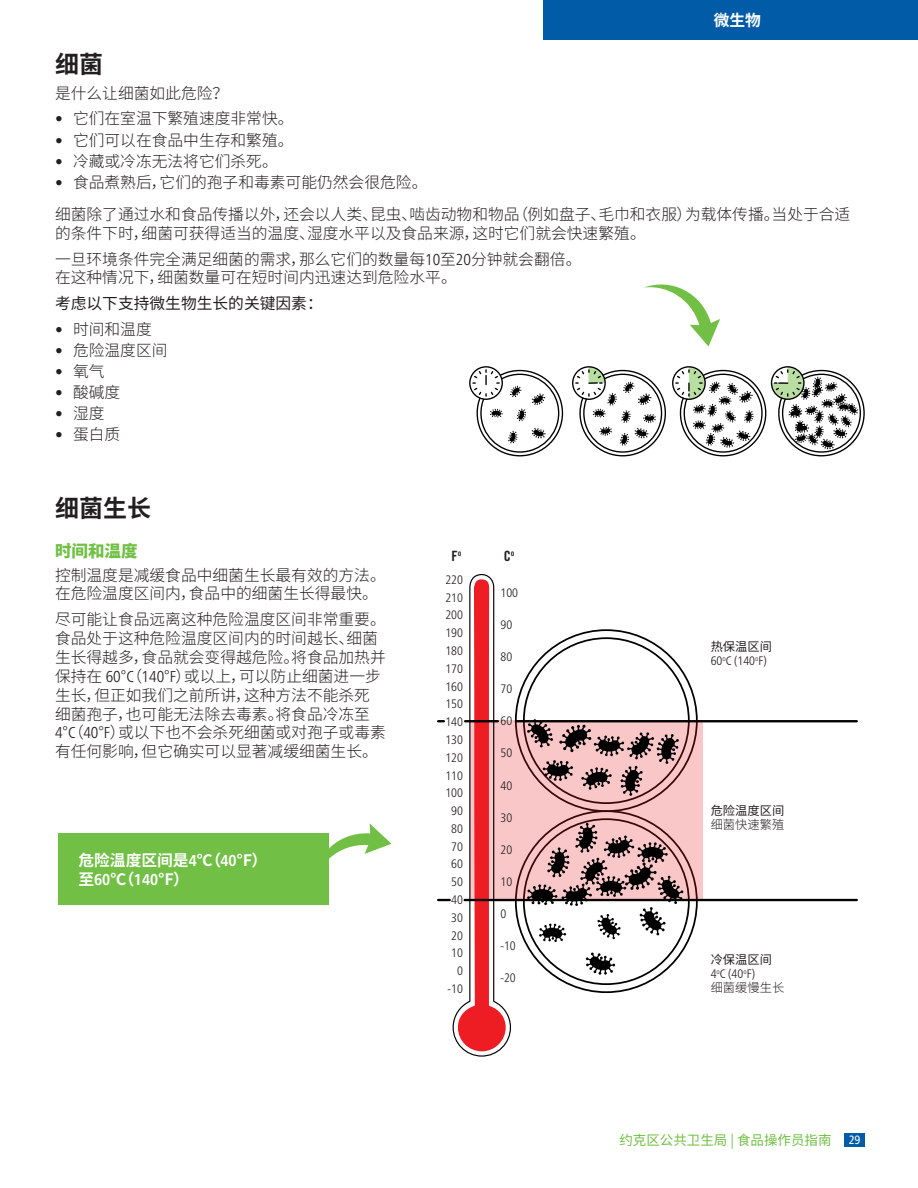
<style>
.page{position:relative;width:918px;height:1188px;background:#fff}
.page>*{position:absolute;margin:0;border:0;box-sizing:border-box;transform-origin:0 0}
.t1{font:700 24px "Noto Sans CJ Ksc";color:#231f20}
.t2{font:900 16.5px "Noto Sans CJ Ksc";color:#71bf44}
.t3{font:300 15.75px/18.9px "Noto Sans CJ Ksc";color:#231f20}
.Right_Pull_Box{font:700 15.75px/18.9px "Noto Sans CJ Ksc";color:#fff}
.t4{font:15.75px "Noto Sans CJ Ksc";color:#231f20}
.t5{font:14.1px "Trade Gothic LT Pro Bd Cn 20";color:#231f20}
.t6{font:13.5px "Noto Sans CJ Ksc";color:#71bf44}
.t7{font:300 condensed 12.3px/17.9px "Frutiger Neue LT Pro";color:#231f20;text-align:right}
.t8{font:12.3px "Noto Sans CJ Ksc";color:#231f20}
.t9{font:300 12.3px "Noto Sans CJ Ksc";color:#231f20}
.t10{font:condensed 12px "Frutiger Neue LT Pro";color:#fff}
.s1{font-family:"Frutiger Neue LT Pro";font-stretch:condensed}
</style>
<div class="page">
<div style="left:543px;top:0;width:375px;height:39px;background:#015ba7"></div>
<div style="left:58px;top:834px;width:270px;height:71px;background:#71bf44"></div>
<svg style="left:477px;top:371px;width:85px;height:85px"></svg>
<div style="left:481px;top:374px;width:78px;height:78px;background:#fff;border-radius:50%"></div>
<div style="left:480px;top:374px;width:79px;height:79px;border:1px solid #000;border-radius:50%"></div>
<svg style="left:532px;top:393px;width:13px;height:12px"></svg>
<svg style="left:510px;top:386px;width:11px;height:11px"></svg>
<svg style="left:532px;top:428px;width:14px;height:10px"></svg>
<svg style="left:490px;top:409px;width:13px;height:9px"></svg>
<svg style="left:517px;top:409px;width:9px;height:12px"></svg>
<svg style="left:508px;top:431px;width:9px;height:12px"></svg>
<svg style="left:470px;top:367px;width:32px;height:32px"></svg>
<div style="left:469px;top:366px;width:34px;height:34px;border:1px solid #000;border-radius:50%"></div>
<svg style="left:473px;top:370px;width:26px;height:26px"></svg>
<div style="left:572px;top:366px;width:34px;height:34px;border:1px solid #000;border-radius:50%"></div>
<svg style="left:576px;top:367px;width:90px;height:90px"></svg>
<div style="left:672px;top:366px;width:34px;height:34px;border:1px solid #000;border-radius:50%"></div>
<div style="left:771px;top:366px;width:34px;height:34px;border:1px solid #000;border-radius:50%"></div>
<svg style="left:676px;top:367px;width:189px;height:90px"></svg>
<svg style="left:586px;top:952px;width:29px;height:23px"></svg>
<svg style="left:512px;top:721px;width:191px;height:178px;background:#e6b3b4"></svg>
<svg style="left:438px;top:574px;width:74px;height:483px"></svg>
<hr style="left:516px;top:720px;width:341px;height:2px;background:#000">
<hr style="left:465px;top:899px;width:392px;height:2px;background:#000">
<hr style="left:465px;top:720px;width:33px;height:2px;background:#000">
<svg style="left:527px;top:823px;width:157px;height:119px"></svg>
<svg style="left:527px;top:719px;width:152px;height:77px;background:#b69091"></svg>
<svg style="left:644px;top:284px;width:76px;height:63px"></svg>
<svg style="left:314px;top:823px;width:78px;height:61px"></svg>
<div style="left:844px;top:1133px;width:21px;height:14px;background:#015ba7"></div>
<p class="Right_Pull_Box" style="left:714px;top:11px;width:49px">微生物</p>
<h1 class="t1" style="left:55px;top:51px;width:49px">细菌</h1>
<p class="t3" style="left:55px;top:84px;width:175px">是什么让细菌如此危险？</p>
<p class="t3" style="left:55px;top:110px;width:240px"><span class="s1">•</span> 它们在室温下繁殖速度非常快。</p>
<p class="t3" style="left:55px;top:131px;width:240px"><span class="s1">•</span> 它们可以在食品中生存和繁殖。</p>
<p class="t3" style="left:55px;top:152px;width:224px"><span class="s1">•</span> 冷藏或冷冻无法将它们杀死。</p>
<p class="t3" style="left:55px;top:166px;width:797px;line-height:32.4px"><span class="s1">•</span> 食品煮熟后，它们的孢子和毒素可能仍然会很危险。<br>细菌除了通过水和食品传播以外，还会以人类、昆虫、啮齿动物和物品（例如盘子、毛巾和衣服）为载体传播。当处于合适</p>
<p class="t3" style="left:55px;top:221px;width:592px;line-height:25.7px">的条件下时，细菌可获得适当的温度、湿度水平以及食品来源，这时它们就会快速繁殖。一旦环境条件完全满足细菌的需求，那么它们的数量每<span class="s1">10</span>至<span class="s1">20</span>分钟就会翻倍。</p>
<p class="t3" style="left:55px;top:269px;width:403px">在这种情况下，细菌数量可在短时间内迅速达到危险水平。</p>
<p class="t4" style="left:55px;top:294px;width:269px">考虑以下支持微生物生长的关键因素：</p>
<p class="t3" style="left:55px;top:320px;width:98px"><span class="s1">•</span> 时间和温度</p>
<p class="t3" style="left:55px;top:341px;width:114px"><span class="s1">•</span> 危险温度区间</p>
<p class="t3" style="left:55px;top:362px;width:51px"><span class="s1">•</span> 氧气</p>
<p class="t3" style="left:55px;top:383px;width:67px"><span class="s1">•</span> 酸碱度</p>
<p class="t3" style="left:55px;top:404px;width:51px"><span class="s1">•</span> 湿度</p>
<p class="t3" style="left:55px;top:425px;width:67px"><span class="s1">•</span> 蛋白质</p>
<p class="t1" style="left:55px;top:495px;width:97px">细菌生长</p>
<p class="t2" style="left:55px;top:542px;width:84px">时间和温度</p>
<p class="t3" style="left:55px;top:566px;width:332px">控制温度是减缓食品中细菌生长最有效的方法。在危险温度区间内，食品中的细菌生长得最快。</p>
<p class="t3" style="left:55px;top:610px;width:332px">尽可能让食品远离这种危险温度区间非常重要。食品处于这种危险温度区间内的时间越长、细菌生长得越多，食品就会变得越危险。将食品加热并保持在 <span class="s1">60</span>°<span class="s1">C</span>（<span class="s1">140</span>°<span class="s1">F</span>）或以上，可以防止细菌进一步生长，但正如我们之前所讲，这种方法不能杀死细菌孢子，也可能无法除去毒素。将食品冷冻至<br><span class="s1">4</span>°<span class="s1">C</span>（<span class="s1">40</span>°<span class="s1">F</span>）或以下也不会杀死细菌或对孢子或毒素有任何影响，但它确实可以显著减缓细菌生长。</p>
<p class="Right_Pull_Box" style="left:78px;top:851px;width:190px">危险温度区间是<span class="s1">4</span>℃（<span class="s1">40</span>℉）至<span class="s1">60</span>℃（<span class="s1">140</span>℉）</p>
<p class="t5" style="left:452px;top:547px;width:11px">F<sup>o</sup></p>
<p class="t5" style="left:504px;top:547px;width:12px">C<sup>o</sup></p>
<p class="t7" style="left:500px;top:584px;width:19px">100</p>
<p class="t7" style="left:500px;top:616px;width:13px">90</p>
<p class="t7" style="left:500px;top:648px;width:13px">80</p>
<p class="t7" style="left:500px;top:680px;width:13px">70</p>
<p class="t7" style="left:500px;top:712px;width:13px">60</p>
<p class="t7" style="left:500px;top:744px;width:13px">50</p>
<p class="t7" style="left:500px;top:776px;width:13px">40</p>
<p class="t7" style="left:500px;top:808px;width:13px">30</p>
<p class="t7" style="left:500px;top:840px;width:13px">20</p>
<p class="t7" style="left:500px;top:873px;width:13px">10</p>
<p class="t7" style="left:500px;top:905px;width:7px">0</p>
<p class="t7" style="left:500px;top:937px;width:17px">-10</p>
<p class="t7" style="left:500px;top:969px;width:17px">-20</p>
<p class="t7" style="left:445px;top:571px;width:19px">220<br>210<br>200<br>190<br>180<br>170<br>160<br>150<br>140<br>130<br>120<br>110<br>100<br>90<br>80<br>70<br>60<br>50<br>40<br>30<br>20<br>10<br>0 -10</p>
<p class="t8" style="left:711px;top:640px;width:63px">热保温区间</p>
<p class="t7" style="left:711px;top:652px;width:58px">60<sup>o</sup>C (140<sup>o</sup>F)</p>
<p class="t8" style="left:711px;top:804px;width:75px">危险温度区间</p>
<p class="t9" style="left:711px;top:818px;width:75px">细菌快速繁殖</p>
<p class="t8" style="left:711px;top:952px;width:63px">冷保温区间</p>
<p class="t7" style="left:711px;top:964px;width:46px">4<sup>o</sup>C (40<sup>o</sup>F)</p>
<p class="t9" style="left:711px;top:980px;width:75px">细菌缓慢生长</p>
<p class="t6" style="left:619px;top:1132px;width:214px">约克区公共卫生局 | 食品操作员指南</p>
<p class="t10" style="left:849px;top:1133px;width:13px">29</p>
</div>
